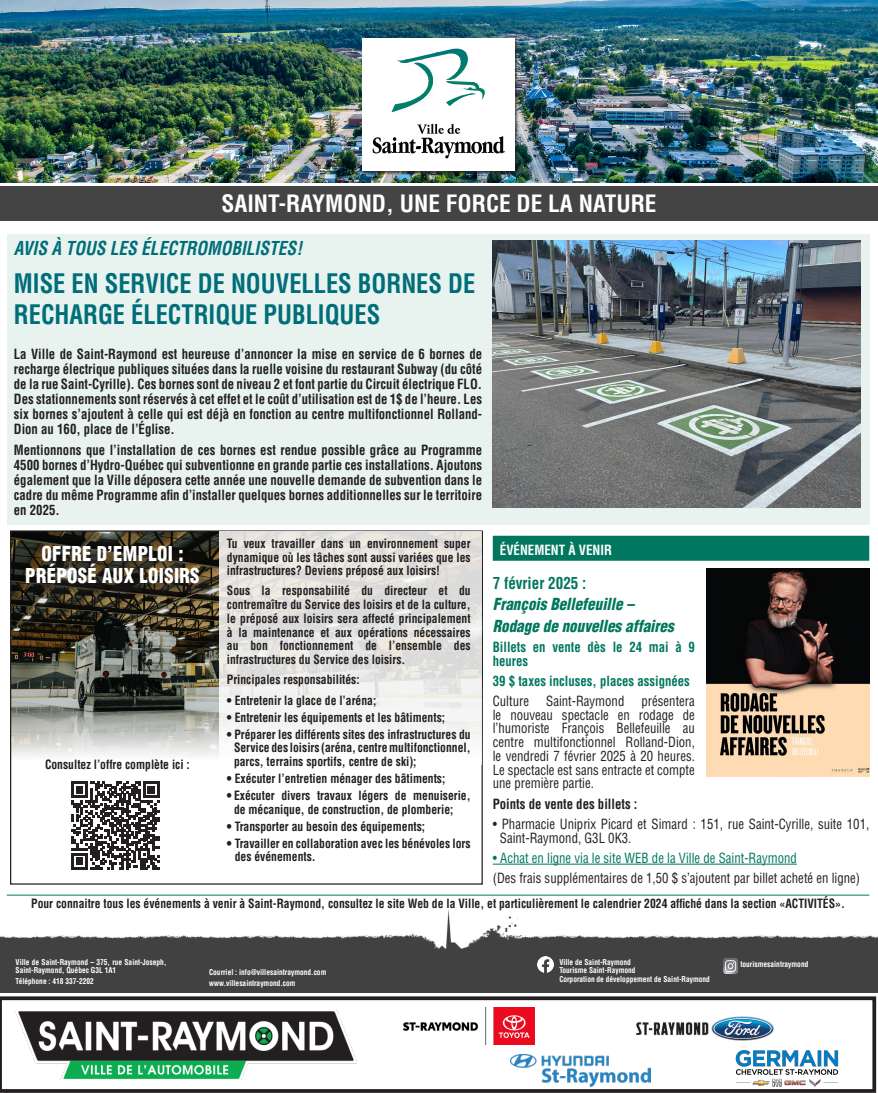
<style>
.page{position:relative;width:878px;height:1093px;background:#fff}
.page>*{position:absolute;margin:0;border:0;box-sizing:border-box;transform-origin:0 0}
.t1{font:700 condensed 26.25px/31.2px "Helvetica LT Std";color:#006e79;scale:.93 1}
.t2{font:700 condensed 23.38px "Helvetica LT Std";color:#fff}
.t3{font:900 condensed 20px/22.5px "Helvetica LT Std";letter-spacing:.02em;color:#fff;text-align:center;scale:.93 1}
.t4{font:italic 700 condensed 18.75px "Helvetica LT Std";color:#006e79;scale:.93 1}
.t5{font:italic 900 condensed 16.25px/21.2px "Helvetica LT Std";color:#00775e;scale:.93 1}
.t6{font:700 condensed 13.75px/15px "Helvetica LT Std";color:#231f20;text-align:justify;scale:.93 1}
.t7{font:condensed 13.75px/13.8px "Helvetica LT Std";color:#231f20;text-align:justify;scale:.93 1}
.t8{font:700 condensed 13.75px/13.8px "Helvetica LT Std";color:#00775e;scale:.93 1}
.t9{font:condensed 13.75px "Helvetica LT Std";color:#00775e;scale:.93 1}
.t10{font:700 condensed 13.75px "Helvetica LT Std";color:#fff;scale:.94 1}
.t11{font:700 condensed 12.5px/13.8px "Helvetica LT Std";color:#231f20;text-align:justify;scale:.93 1}
.t12{font:700 condensed 7.88px/8.8px "Helvetica LT Std";color:#fff;scale:.94 1}
.s1{font-weight:700;font-style:normal}
</style>
<div class="page">
<img style="left:0;top:894px;width:878px;height:98px">
<img style="left:0;top:0;width:878px;height:182px">
<div style="left:0;top:187px;width:878px;height:34px;background:#444"></div>
<div style="left:361px;top:38px;width:157px;height:137px;background:#231f20;opacity:.75"></div>
<div style="left:362px;top:38px;width:152px;height:133px;background:#fff"></div>
<svg style="left:373px;top:124px;width:131px;height:34px"></svg>
<img style="left:537px;top:956px;width:16px;height:16px">
<img style="left:723px;top:959px;width:14px;height:14px">
<svg style="left:443px;top:49px;width:21px;height:2px"></svg>
<svg style="left:393px;top:51px;width:92px;height:61px"></svg>
<svg style="left:0;top:996px;width:876px;height:97px"></svg>
<img style="left:734px;top:1047px;width:105px;height:39px">
<img style="left:16px;top:1009px;width:341px;height:71px">
<img style="left:511px;top:1054px;width:139px;height:32px">
<img style="left:403px;top:1007px;width:131px;height:38px">
<div style="left:607px;top:1006px;width:166px;height:39px;background:#fff"></div>
<img style="left:636px;top:1017px;width:137px;height:24px">
<div style="left:493px;top:536px;width:376px;height:25px;background:#00775e"></div>
<hr style="left:493px;top:864px;width:303px;height:1px;background:#00775e">
<hr style="left:7px;top:895px;width:862px;height:1px;background:#00775e">
<div style="left:7px;top:234px;width:862px;height:291px;background:#e8f3f0"></div>
<img style="left:706px;top:568px;width:163px;height:209px">
<img style="left:12px;top:532px;width:208px;height:225px">
<img style="left:493px;top:240px;width:367px;height:268px">
<div style="left:28px;top:548px;width:186px;height:51px;background:#231f20;opacity:.75"></div>
<svg style="left:220px;top:532px;width:262px;height:233px"></svg>
<svg style="left:71px;top:781px;width:88px;height:89px"></svg>
<p class="t2" style="left:221px;top:189px;width:436px">SAINT-RAYMOND, UNE FORCE DE LA NATURE</p>
<p class="t4" style="left:14px;top:237px;width:311px">AVIS À TOUS LES ÉLECTROMOBILISTES!</p>
<p class="t1" style="left:14px;top:268px;width:497px">MISE EN SERVICE DE NOUVELLES BORNES DE<br>RECHARGE ÉLECTRIQUE PUBLIQUES</p>
<p class="t6" style="left:14px;top:346px;width:505px">La Ville de Saint-Raymond est heureuse d’annoncer la mise en service de 6 bornes de recharge électrique publiques situées dans la ruelle voisine du restaurant Subway (du côté de la rue Saint-Cyrille). Ces bornes sont de niveau 2 et font partie du Circuit électrique FLO.<br>Des stationnements sont réservés à cet effet et le coût d’utilisation est de 1$ de l’heure. Les six bornes s’ajoutent à celle qui est déjà en fonction au centre multifonctionnel Rolland-Dion au 160, place de l’Église.</p>
<p class="t6" style="left:14px;top:442px;width:505px">Mentionnons que l’installation de ces bornes est rendue possible grâce au Programme 4500 bornes d’Hydro-Québec qui subventionne en grande partie ces installations. Ajoutons également que la Ville déposera cette année une nouvelle demande de subvention dans le cadre du même Programme afin d’installer quelques bornes additionnelles sur le territoire en 2025.</p>
<p class="t3" style="left:25px;top:542px;width:189px">OFFRE D’EMPLOI :<br>PRÉPOSÉ AUX LOISIRS</p>
<p class="t11" style="left:227px;top:536px;width:263px">Tu veux travailler dans un environnement super dynamique où les tâches sont aussi variées que les infrastructures? Deviens préposé aux loisirs!</p>
<p class="t11" style="left:227px;top:584px;width:263px">Sous la responsabilité du directeur et du contremaître du Service des loisirs et de la culture, le préposé aux loisirs sera affecté principalement à la maintenance et aux opérations nécessaires au bon fonctionnement de l’ensemble des infrastructures du Service des loisirs.</p>
<p class="t11" style="left:227px;top:673px;width:144px">Principales responsabilités:</p>
<p class="t11" style="left:227px;top:693px;width:162px">• Entretenir la glace de l’aréna;</p>
<p class="t11" style="left:227px;top:710px;width:236px">• Entretenir les équipements et les bâtiments;</p>
<p class="t11" style="left:234px;top:727px;width:256px;text-indent:-7px">• Préparer les différents sites des infrastructures du Service des loisirs (aréna, centre multifonctionnel, parcs, terrains sportifs, centre de ski);</p>
<p class="t11" style="left:227px;top:771px;width:236px">• Exécuter l’entretien ménager des bâtiments;</p>
<p class="t11" style="left:234px;top:788px;width:256px;text-indent:-7px">• Exécuter divers travaux légers de menuiserie, de mécanique, de construction, de plomberie;</p>
<p class="t11" style="left:227px;top:819px;width:214px">• Transporter au besoin des équipements;</p>
<p class="t11" style="left:235px;top:836px;width:255px;text-indent:-8px">• Travailler en collaboration avec les bénévoles lors des événements.</p>
<p class="t10" style="left:500px;top:541px;width:121px">ÉVÉNEMENT À VENIR</p>
<p class="t5" style="left:493px;top:573px;width:196px"><span class="s1">7 février 2025 :<br></span>François Bellefeuille –<br>Rodage de nouvelles affaires</p>
<p class="t8" style="left:493px;top:640px;width:219px">Billets en vente dès le 24 mai à 9 heures</p>
<p class="t8" style="left:493px;top:674px;width:213px">39 $ taxes incluses, places assignées</p>
<p class="t7" style="left:493px;top:694px;width:219px">Culture Saint-Raymond présentera le nouveau spectacle en rodage de l’humoriste François Bellefeuille au centre multifonctionnel Rolland-Dion, le vendredi 7 février 2025 à 20 heures.<br>Le spectacle est sans entracte et compte une première partie.</p>
<p class="t6" style="left:493px;top:796px;width:157px">Points de vente des billets :</p>
<p class="t7" style="left:500px;top:817px;width:399px;text-indent:-7px">• Pharmacie Uniprix Picard et Simard : 151, rue Saint-Cyrille, suite 101,<br>Saint-Raymond, G3L 0K3.</p>
<p class="t9" style="left:493px;top:849px;width:328px">• Achat en ligne via le site WEB de la Ville de Saint-Raymond</p>
<p class="t7" style="left:493px;top:871px;width:396px">(Des frais supplémentaires de 1,50 $ s’ajoutent par billet acheté en ligne)</p>
<p class="t11" style="left:31px;top:897px;width:876px">Pour connaitre tous les événements à venir à Saint-Raymond, consultez le site Web de la Ville, et particulièrement le calendrier 2024 affiché dans la section «ACTIVITÉS».</p>
<p class="t11" style="left:45px;top:757px;width:157px">Consultez l’offre complète ici :</p>
<p class="t12" style="left:16px;top:957px;width:162px">Ville de Saint-Raymond – 375, rue Saint-Joseph,<br>Saint-Raymond, Québec G3L 1A1</p>
<p class="t12" style="left:16px;top:977px;width:85px">Téléphone : 418 337-2202</p>
<p class="t12" style="left:209px;top:967px;width:126px">Courriel : info@villesaintraymond.com</p>
<p class="t12" style="left:209px;top:978px;width:94px">www.villesaintraymond.com</p>
<p class="t12" style="left:559px;top:957px;width:78px">Ville de Saint-Raymond</p>
<p class="t12" style="left:559px;top:966px;width:83px">Tourisme Saint-Raymond</p>
<p class="t12" style="left:559px;top:975px;width:162px">Corporation de développement de Saint-Raymond</p>
<p class="t12" style="left:740px;top:960px;width:74px">tourismesaintraymond</p>
</div>
